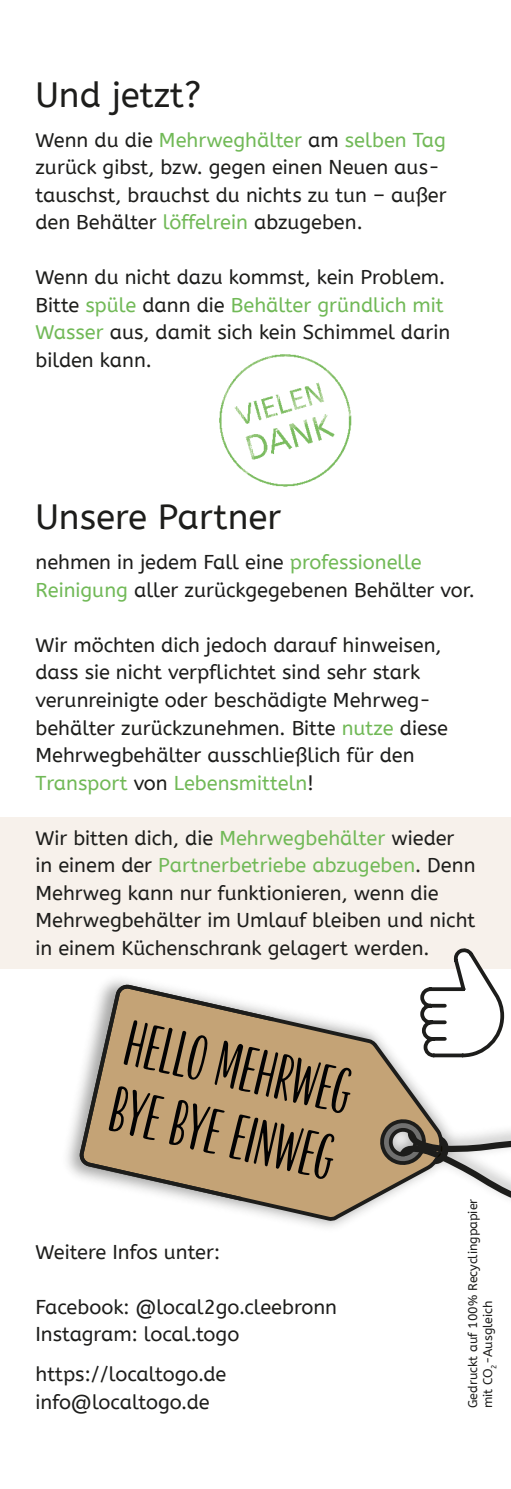
<style>
.page{position:relative;width:511px;height:1489px;background:#fff}
.page>*{position:absolute;margin:0;border:0;box-sizing:border-box;transform-origin:0 0}
.t1{font:700 59.5px/68px "Moments Sans";color:#020203}
.t2{font:35px "A Bee Zee";color:#1d1d1b}
.t3{font:20px/27.5px "A Bee Zee";color:#1d1d1b}
.t4{font:12.5px/15px "A Bee Zee";color:#1d1d1b}
.s1{color:#71b957}
</style>
<div class="page">
<svg style="left:193px;top:1010px;width:247px;height:211px;fill:#c4a376"></svg>
<svg style="left:379px;top:1118px;width:131px;height:90px"></svg>
<svg style="left:79px;top:984px;width:194px;height:216px;background:#c3aa89"></svg>
<img style="left:219px;top:354px;width:133px;height:133px">
<div style="left:0;top:817px;width:510px;height:151px;background:#f7f1eb"></div>
<svg style="left:418px;top:948px;width:87px;height:111px"></svg>
<h2 class="t2" style="left:35px;top:74px;width:167px">Und jetzt?</h2>
<p class="t3" style="left:35px;top:126px;width:412px">Wenn du die <span class="s1">Mehrweghälter</span> am <span class="s1">selben Tag </span>zurück gibst, bzw. gegen einen Neuen aus&shy;tauschst, brauchst du nichts zu tun – außer den Behälter <span class="s1">löffelrein</span> abzugeben.</p>
<p class="t3" style="left:35px;top:264px;width:416px">Wenn du nicht dazu kommst, kein Problem.<br>Bitte <span class="s1">spüle</span> dann die <span class="s1">Behälter gründlich mit Wasser</span> aus, damit sich kein Schimmel darin bilden kann.</p>
<h2 class="t2" style="left:35px;top:497px;width:247px">Unsere Partner</h2>
<p class="t3" style="left:35px;top:549px;width:440px">nehmen in jedem Fall eine <span class="s1">professionelle<br>Reinigung</span> aller zurückgegebenen Behälter vor.</p>
<p class="t3" style="left:35px;top:631px;width:414px">Wir möchten dich jedoch darauf hinweisen, dass sie nicht verpflichtet sind sehr stark verunreinigte oder beschädigte Mehrweg&shy;behälter zurückzunehmen. Bitte <span class="s1">nutze</span> diese Mehrwegbehälter ausschließlich für den <span class="s1">Transport</span> von <span class="s1">Lebensmitteln</span>!</p>
<p class="t3" style="left:35px;top:824px;width:441px">Wir bitten dich, die <span class="s1">Mehrwegbehälter</span> wieder in einem der <span class="s1">Partnerbetriebe abzugeben</span>. Denn Mehrweg kann nur funktionieren, wenn die Mehrwegbehälter im Umlauf bleiben und nicht in einem Küchenschrank gelagert werden.</p>
<h1 class="t1" style="left:133px;top:1008px;width:232px;rotate:13deg">Hello Mehrweg bye bye Einweg</h1>
<p class="t3" style="left:35px;top:1238px;width:186px">Weitere Infos unter:</p>
<p class="t3" style="left:35px;top:1293px;width:303px">Facebook: @local2go.cleebronn<br>Instagram: local.togo</p>
<p class="t3" style="left:35px;top:1360px;width:192px">https://localtogo.de info@localtogo.de</p>
<p class="t4" style="left:465px;top:1408px;width:211px;rotate:-90deg">Gedruckt auf 100% Recyclingpapier mit CO<sub>2</sub>-Ausgleich</p>
</div>
